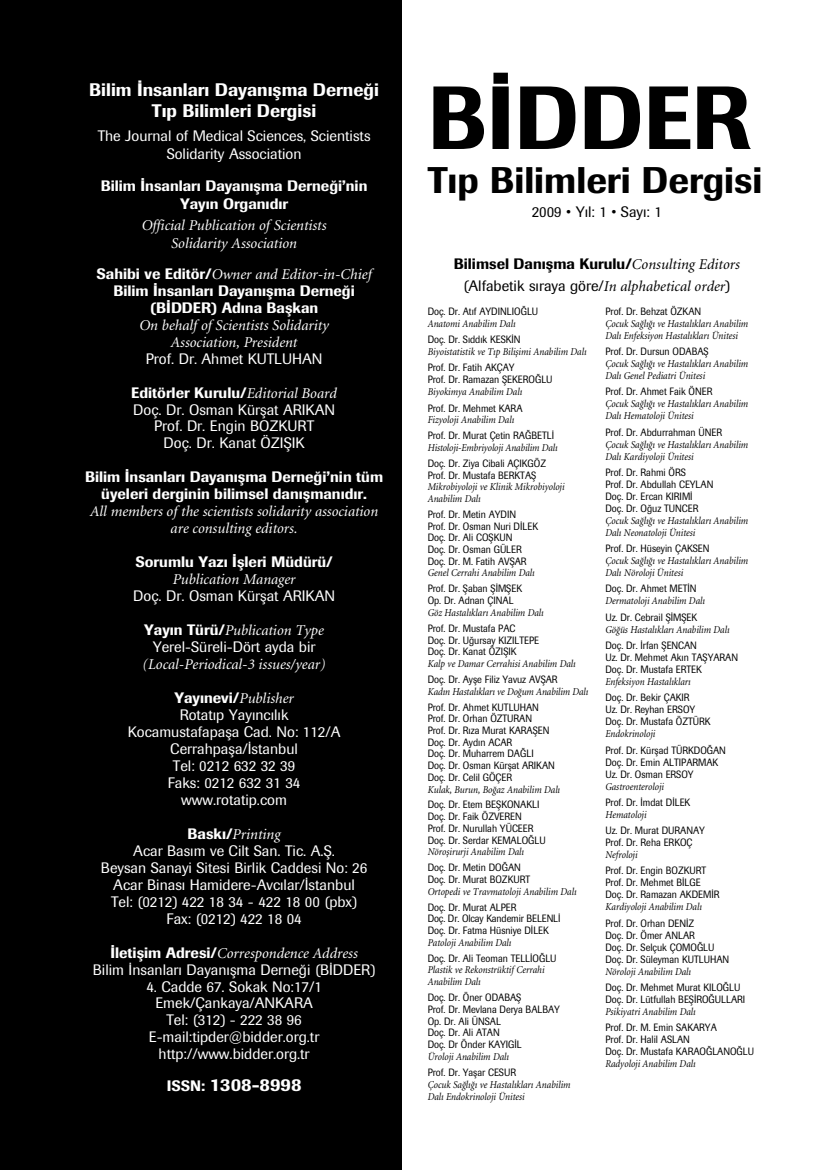
<style>
.page{position:relative;width:830px;height:1170px;background:#fff}
.page>*{position:absolute;margin:0;border:0;box-sizing:border-box;transform-origin:0 0}
.t1{font:500 88.5px "Imago";color:#000}
.t2{font:500 36.75px "Imago";color:#000}
.t3{font:500 18px/21px "Imago";color:#fff;text-align:center}
.t4{font:15px/17px "Imago";color:#fff;text-align:center}
.t5{font:italic 15px/17px "Minion";color:#fff;text-align:center}
.t6{font:500 15px/17px "Imago";color:#fff;text-align:center}
.t7{font:italic 15px/22.2px "Minion";color:#000;text-align:center}
.t8{font:15px "Imago";color:#000}
.t9{font:10.5px/11.7px "Imago";color:#000;scale:.9 1}
.t10{font:italic 10.5px/12px "Minion";color:#000;scale:.9 1}
.s1{font-family:"Imago";font-weight:500;font-style:normal}
.s2{font-family:"Imago";font-style:normal}
.s3{font-weight:500}
.s4{font-family:"Minion";font-style:italic}
.s5{font-family:"Minion";font-weight:400;font-style:italic}
.s6{font-weight:400}
.s7{font-size:15px}
</style>
<div class="page">
<div style="left:0;top:0;width:402px;height:1169px;background:#000"></div>
<p class="t3" style="left:89px;top:81px;width:291px">Bilim ‹nsanlar› Dayan›flma Derne¤i<br>T›p Bilimleri Dergisi</p>
<p class="t4" style="left:98px;top:128px;width:274px;line-height:18px">The Journal of Medical Sciences, Scientists<br>Solidarity Association</p>
<p class="t6" style="left:101px;top:178px;width:268px;line-height:18px">Bilim ‹nsanlar› Dayan›flma Derne¤i’nin<br>Yay›n Organ›d›r</p>
<p class="t5" style="left:142px;top:218px;width:186px;line-height:18px">Official Publication of Scientists<br>Solidarity Association</p>
<p class="t5" style="left:96px;top:267px;width:276px"><span class="s1">Sahibi ve Editör/</span>Owner and Editor-in-Chief<br><span class="s1">Bilim ‹nsanlar› Dayan›flma Derne¤i (B‹DDER) Ad›na Baflkan<br></span>On behalf of Scientists Solidarity<br>Association, President<br><span class="s2">Prof. Dr. Ahmet KUTLUHAN</span></p>
<p class="t4" style="left:131px;top:385px;width:207px"><span class="s3">Editörler Kurulu/</span><span class="s4">Editorial Board<br></span>Doç. Dr. Osman Kürflat ARIKAN<br>Prof. Dr. Engin BOZKURT<br>Doç. Dr. Kanat ÖZIfiIK</p>
<p class="t6" style="left:85px;top:470px;width:299px">Bilim ‹nsanlar› Dayan›flma Derne¤i’nin tüm üyeleri derginin bilimsel dan›flman›d›r.<br><span class="s5">All members of the scientists solidarity association are consulting editors.</span></p>
<p class="t6" style="left:133px;top:555px;width:203px">Sorumlu Yaz› ‹flleri Müdürü/<br><span class="s5">Publication Manager<br></span><span class="s6">Doç. Dr. Osman Kürflat ARIKAN</span></p>
<p class="t5" style="left:142px;top:623px;width:184px"><span class="s1">Yay›n Türü/</span>Publication Type<br><span class="s2">Yerel-Süreli-Dört ayda bir </span>(Local-Periodical-3 issues/year)</p>
<p class="t4" style="left:128px;top:690px;width:214px"><span class="s3">Yay›nevi/</span><span class="s4">Publisher<br></span>Rotat›p Yay›nc›l›k<br>Kocamustafapafla Cad. No: 112/A<br>Cerrahpafla/‹stanbul<br>Tel: 0212 632 32 39<br>Faks: 0212 632 31 34 www.rotatip.com</p>
<p class="t4" style="left:101px;top:826px;width:268px"><span class="s3">Bask›/</span><span class="s4">Printing<br></span>Acar Bas›m ve Cilt San. Tic. A.fi.<br>Beysan Sanayi Sitesi Birlik Caddesi No: 26<br>Acar Binas› Hamidere-Avc›lar/‹stanbul<br>Tel: (0212) 422 18 34 - 422 18 00 (pbx)<br>Fax: (0212) 422 18 04</p>
<p class="t4" style="left:93px;top:945px;width:284px"><span class="s3">‹letiflim Adresi/</span><span class="s4">Correspondence Address<br></span>Bilim ‹nsanlar› Dayan›flma Derne¤i (B‹DDER)</p>
<p class="t4" style="left:146px;top:979px;width:177px">4. Cadde 67. Sokak No:17/1<br>Emek/Çankaya/ANKARA<br>Tel: (312) - 222 38 96<br>E-mail:tipder@bidder.org.tr http://www.bidder.org.tr</p>
<p class="t3" style="left:167px;top:1076px;width:136px"><span class="s7">ISSN:</span> 1308-8998</p>
<p class="t1" style="left:427px;top:86px;width:324px">B‹DDER</p>
<p class="t2" style="left:427px;top:167px;width:336px">T›p Bilimleri Dergisi</p>
<p class="t8" style="left:531px;top:206px;width:132px">2009 • Y›l: 1 • Say›: 1</p>
<p class="t7" style="left:453px;top:255px;width:287px"><span class="s1">Bilimsel Dan›flma Kurulu/</span>Consulting Editors <span class="s2">(Alfabetik s›raya göre/</span>In alphabetical order<span class="s2">)</span></p>
<p class="t9" style="left:427px;top:306px;width:124px">Doç. Dr. At›f AYDINLIO⁄LU<br><span class="s4">Anatomi Anabilim Dal›</span></p>
<p class="t10" style="left:427px;top:334px;width:178px"><span class="s2">Doç. Dr. S›dd›k KESK‹N<br></span>Biyoistatistik ve T›p Biliflimi Anabilim Dal›</p>
<p class="t9" style="left:427px;top:362px;width:140px">Prof. Dr. Fatih AKÇAY<br>Prof. Dr. Ramazan fiEKERO⁄LU<br><span class="s4">Biyokimya Anabilim Dal›</span></p>
<p class="t10" style="left:427px;top:403px;width:107px"><span class="s2">Prof. Dr. Mehmet KARA<br></span>Fizyoloji Anabilim Dal›</p>
<p class="t10" style="left:427px;top:431px;width:146px"><span class="s2">Prof. Dr. Murat Çetin RA⁄BETL‹<br></span>Histoloji-Embriyoloji Anabilim Dal›</p>
<p class="t9" style="left:427px;top:458px;width:153px">Doç. Dr. Ziya Cibali AÇIKGÖZ<br>Prof. Dr. Mustafa BERKTAfi<br><span class="s4">Mikrobiyoloji ve Klinik Mikrobiyoloji<br>Anabilim Dal›</span></p>
<p class="t9" style="left:427px;top:509px;width:124px">Prof. Dr. Metin AYDIN<br>Prof. Dr. Osman Nuri D‹LEK<br>Doç. Dr. Ali COfiKUN<br>Doç. Dr. Osman GÜLER<br>Doç. Dr. M. Fatih AVfiAR<br><span class="s4">Genel Cerrahi Anabilim Dal›</span></p>
<p class="t9" style="left:427px;top:584px;width:130px">Prof. Dr. fiaban fi‹MfiEK<br>Op. Dr. Adnan ÇINAL<br><span class="s4">Göz Hastal›klar› Anabilim Dal›</span></p>
<p class="t9" style="left:427px;top:623px;width:166px">Prof. Dr. Mustafa PAC<br>Doç. Dr. U¤ursay KIZILTEPE<br>Doç. Dr. Kanat ÖZIfiIK<br><span class="s4">Kalp ve Damar Cerrahisi Anabilim Dal›</span></p>
<p class="t10" style="left:427px;top:674px;width:180px"><span class="s2">Doç. Dr. Ayfle Filiz Yavuz AVfiAR<br></span>Kad›n Hastal›klar› ve Do¤um Anabilim Dal›</p>
<p class="t9" style="left:427px;top:702px;width:149px">Prof. Dr. Ahmet KUTLUHAN<br>Prof. Dr. Orhan ÖZTURAN<br>Prof. Dr. R›za Murat KARAfiEN<br>Doç. Dr. Ayd›n ACAR<br>Doç. Dr. Muharrem DA⁄LI<br>Doç. Dr. Osman Kürflat ARIKAN<br>Doç. Dr. Celil GÖÇER<br><span class="s4">Kulak, Burun, Bo¤az Anabilim Dal›</span></p>
<p class="t9" style="left:427px;top:800px;width:133px">Doç. Dr. Etem BEfiKONAKLI<br>Doç. Dr. Faik ÖZVEREN<br>Prof. Dr. Nurullah YÜCEER<br>Doç. Dr. Serdar KEMALO⁄LU<br><span class="s4">Nöroflirurji Anabilim Dal›</span></p>
<p class="t9" style="left:427px;top:862px;width:167px">Doç. Dr. Metin DO⁄AN<br>Doç. Dr. Murat BOZKURT<br><span class="s4">Ortopedi ve Travmatoloji Anabilim Dal›</span></p>
<p class="t9" style="left:427px;top:902px;width:149px">Doç. Dr. Murat ALPER<br>Doç. Dr. Olcay Kandemir BELENL‹<br>Doç. Dr. Fatma Hüsniye D‹LEK<br><span class="s4">Patoloji Anabilim Dal›</span></p>
<p class="t10" style="left:427px;top:953px;width:145px"><span class="s2">Doç. Dr. Ali Teoman TELL‹O⁄LU<br></span>Plastik ve Rekonstrüktif Cerrahi<br>Anabilim Dal›</p>
<p class="t9" style="left:427px;top:992px;width:148px">Doç. Dr. Öner ODABAfi<br>Prof. Dr. Mevlana Derya BALBAY<br>Op. Dr. Ali ÜNSAL<br>Doç. Dr. Ali ATAN<br>Doç. Dr Önder KAYIG‹L<br><span class="s4">Üroloji Anabilim Dal›</span></p>
<p class="t10" style="left:427px;top:1066px;width:160px"><span class="s2">Prof. Dr. Yaflar CESUR<br></span>Çocuk Sa¤l›¤› ve Hastal›klar› Anabilim<br>Dal› Endokrinoloji Ünitesi</p>
<p class="t10" style="left:605px;top:306px;width:160px"><span class="s2">Prof. Dr. Behzat ÖZKAN<br></span>Çocuk Sa¤l›¤› ve Hastal›klar› Anabilim<br>Dal› Enfeksiyon Hastal›klar› Ünitesi</p>
<p class="t10" style="left:605px;top:346px;width:160px"><span class="s2">Prof. Dr. Dursun ODABAfi<br></span>Çocuk Sa¤l›¤› ve Hastal›klar› Anabilim<br>Dal› Genel Pediatri Ünitesi</p>
<p class="t10" style="left:605px;top:387px;width:160px"><span class="s2">Prof. Dr. Ahmet Faik ÖNER<br></span>Çocuk Sa¤l›¤› ve Hastal›klar› Anabilim<br>Dal› Hematoloji Ünitesi</p>
<p class="t10" style="left:605px;top:427px;width:160px"><span class="s2">Prof. Dr. Abdurrahman ÜNER<br></span>Çocuk Sa¤l›¤› ve Hastal›klar› Anabilim<br>Dal› Kardiyoloji Ünitesi</p>
<p class="t9" style="left:605px;top:467px;width:160px">Prof. Dr. Rahmi ÖRS<br>Prof. Dr. Abdullah CEYLAN<br>Doç. Dr. Ercan KIRIM‹<br>Doç. Dr. O¤uz TUNCER<br><span class="s4">Çocuk Sa¤l›¤› ve Hastal›klar› Anabilim<br>Dal› Neonatoloji Ünitesi</span></p>
<p class="t10" style="left:605px;top:543px;width:160px"><span class="s2">Prof. Dr. Hüseyin ÇAKSEN<br></span>Çocuk Sa¤l›¤› ve Hastal›klar› Anabilim<br>Dal› Nöroloji Ünitesi</p>
<p class="t10" style="left:605px;top:584px;width:112px"><span class="s2">Doç. Dr. Ahmet MET‹N<br></span>Dermatoloji Anabilim Dal›</p>
<p class="t10" style="left:605px;top:612px;width:139px"><span class="s2">Uz. Dr. Cebrail fi‹MfiEK<br></span>Gö¤üs Hastal›klar› Anabilim Dal›</p>
<p class="t9" style="left:605px;top:640px;width:149px">Doç. Dr. ‹rfan fiENCAN<br>Uz. Dr. Mehmet Ak›n TAfiYARAN<br>Doç. Dr. Mustafa ERTEK<br><span class="s4">Enfeksiyon Hastal›klar›</span></p>
<p class="t9" style="left:605px;top:692px;width:118px">Doç. Dr. Bekir ÇAKIR<br>Uz. Dr. Reyhan ERSOY<br>Doç. Dr. Mustafa ÖZTÜRK<br><span class="s4">Endokrinoloji</span></p>
<p class="t9" style="left:605px;top:744px;width:135px">Prof. Dr. Kürflad TÜRKDO⁄AN<br>Doç. Dr. Emin ALTIPARMAK<br>Uz. Dr. Osman ERSOY<br><span class="s4">Gastroenteroloji</span></p>
<p class="t9" style="left:605px;top:797px;width:96px">Prof. Dr. ‹mdat D‹LEK<br><span class="s4">Hematoloji</span></p>
<p class="t9" style="left:605px;top:825px;width:112px">Uz. Dr. Murat DURANAY<br>Prof. Dr. Reha ERKOÇ<br><span class="s4">Nefroloji</span></p>
<p class="t9" style="left:605px;top:865px;width:128px">Prof. Dr. Engin BOZKURT<br>Prof. Dr. Mehmet B‹LGE<br>Doç. Dr. Ramazan AKDEM‹R<br><span class="s4">Kardiyoloji Anabilim Dal›</span></p>
<p class="t9" style="left:605px;top:917px;width:139px">Prof. Dr. Orhan DEN‹Z<br>Doç. Dr. Ömer ANLAR<br>Doç. Dr. Selçuk ÇOMO⁄LU<br>Doç. Dr. Süleyman KUTLUHAN<br><span class="s4">Nöroloji Anabilim Dal›</span></p>
<p class="t9" style="left:605px;top:982px;width:157px">Doç. Dr. Mehmet Murat KILO⁄LU<br>Doç. Dr. Lütfullah BEfi‹RO⁄ULLARI<br><span class="s4">Psikiyatri Anabilim Dal›</span></p>
<p class="t9" style="left:605px;top:1022px;width:167px">Prof. Dr. M. Emin SAKARYA<br>Prof. Dr. Halil ASLAN<br>Doç. Dr. Mustafa KARAO⁄LANO⁄LU<br><span class="s4">Radyoloji Anabilim Dal›</span></p>
</div>
